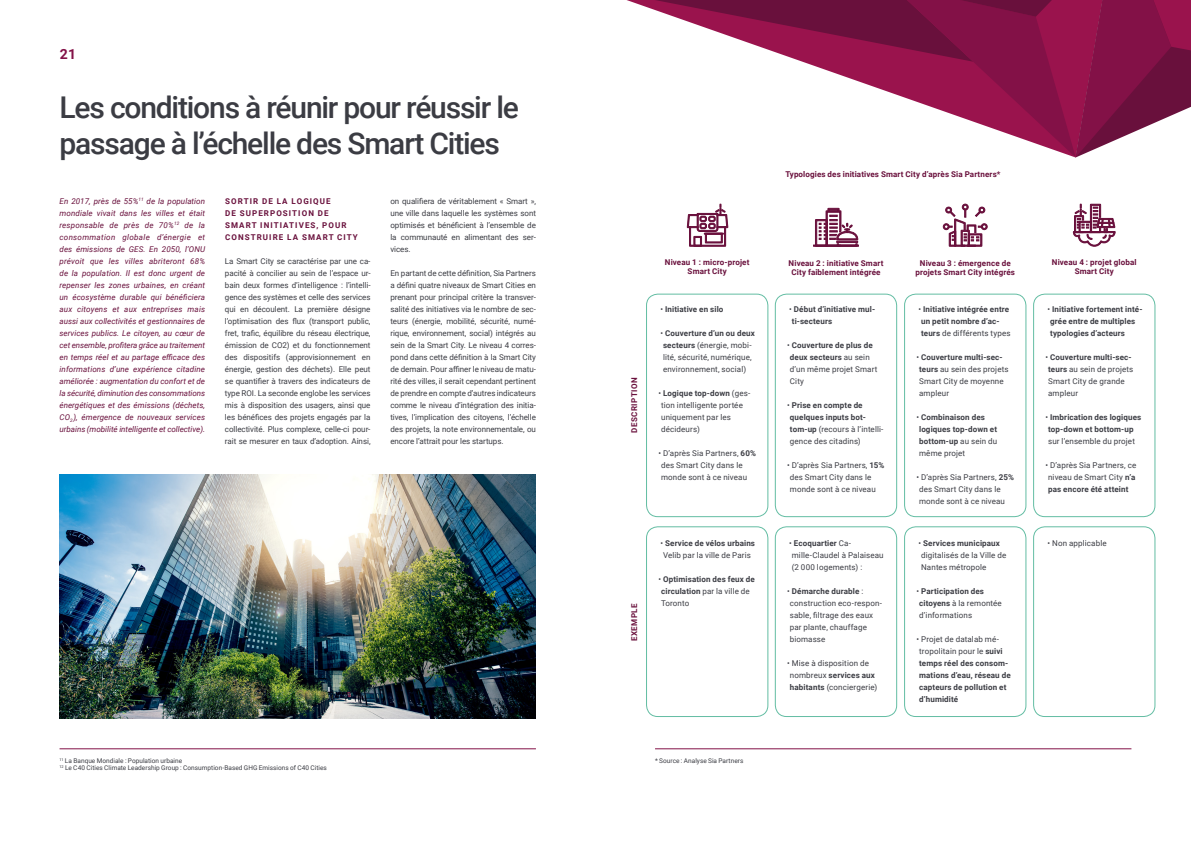
<style>
.page{position:relative;width:1191px;height:842px;background:#fff}
.page>*{position:absolute;margin:0;border:0;box-sizing:border-box;transform-origin:0 0}
.t1{font:500 30px/36px "Roboto";letter-spacing:-.04em;color:#3b3c43}
.t2{font:700 14px "Roboto";color:#831147}
.t3{font:8px/12px "Roboto";letter-spacing:.015em;color:#3b3c43}
.t4{font:italic 8px/12px "Roboto";color:#69103c;text-align:justify}
.t5{font:700 8px/12px "Roboto";letter-spacing:.015em;color:#3b3c43}
.t6{font:700 8px/9px "Roboto";letter-spacing:.02em;color:#69103c;text-align:center}
.t7{font:700 8px/12px "Roboto";letter-spacing:.135em;color:#69103c}
.t8{font:700 8px "Roboto";letter-spacing:.055em;color:#69103c}
.t9{font:700 8px "Roboto";letter-spacing:.06em;color:#69103c}
.t10{font:6.5px/7.8px "Roboto";color:#3b3c43}
.s1{font-weight:400}
.s2{font-weight:700}
</style>
<div class="page">
<img style="left:60px;top:474px;width:476px;height:244px">
<hr style="left:60px;top:748px;width:476px;height:1px;background:#831147">
<hr style="left:655px;top:748px;width:476px;height:1px;background:#831147">
<div style="left:646px;top:294px;width:122px;height:223px;border:1px solid #63bda3;border-radius:11px"></div>
<div style="left:646px;top:526px;width:122px;height:191px;border:1px solid #63bda3;border-radius:11px"></div>
<div style="left:775px;top:294px;width:122px;height:223px;border:1px solid #63bda3;border-radius:11px"></div>
<div style="left:775px;top:526px;width:122px;height:191px;border:1px solid #63bda3;border-radius:11px"></div>
<div style="left:904px;top:294px;width:122px;height:223px;border:1px solid #63bda3;border-radius:11px"></div>
<div style="left:904px;top:526px;width:122px;height:191px;border:1px solid #63bda3;border-radius:11px"></div>
<div style="left:1033px;top:294px;width:122px;height:223px;border:1px solid #63bda3;border-radius:11px"></div>
<div style="left:1033px;top:526px;width:122px;height:191px;border:1px solid #63bda3;border-radius:11px"></div>
<svg style="left:654px;top:0;width:537px;height:157px"></svg>
<svg style="left:687px;top:204px;width:41px;height:43px"></svg>
<svg style="left:1073px;top:204px;width:42px;height:42px"></svg>
<svg style="left:943px;top:204px;width:44px;height:42px"></svg>
<hr style="left:813px;top:245px;width:45px;height:1px;background:#69103c">
<svg style="left:815px;top:208px;width:43px;height:38px"></svg>
<h2 class="t2" style="left:60px;top:44px;width:18px">21</h2>
<h1 class="t1" style="left:60px;top:89px;width:461px">Les conditions à réunir pour réussir le passage à l’échelle des Smart Cities</h1>
<p class="t4" style="left:60px;top:194px;width:147px">En 2017, près de 55%<sup>11</sup> de la population mondiale vivait dans les villes et était responsable de près de 70%<sup>12</sup> de la consommation globale d’énergie et des émissions de GES. En 2050, l’ONU prévoit que les villes abriteront 68% de la population. Il est donc urgent de repenser les zones urbaines, en créant un écosystème durable qui bénéficiera aux citoyens et aux entreprises mais aussi aux collectivités et gestionnaires de services publics. Le citoyen, au cœur de cet ensemble, profitera grâce au traitement en temps réel et au partage efficace des informations d’une expérience citadine améliorée : augmentation du confort et de la sécurité, diminution des consommations énergétiques et des émissions (déchets, CO<sub>2</sub> ), émergence de nouveaux services urbains (mobilité intelligente et collective).</p>
<p class="t7" style="left:225px;top:194px;width:134px">SORTIR DE LA LOGIQUE<br>DE SUPERPOSITION DE<br>SMART INITIATIVES, POUR<br>CONSTRUIRE LA SMART CITY</p>
<p class="t3" style="left:390px;top:194px;width:147px;text-align:justify">on qualifiera de véritablement « Smart », une ville dans laquelle les systèmes sont optimisés et bénéficient à l’ensemble de la communauté en alimentant des ser&shy;vices.</p>
<p class="t3" style="left:390px;top:266px;width:147px;text-align:justify">En partant de cette définition, Sia Partners a défini quatre niveaux de Smart Cities en prenant pour principal critère la transver&shy;salité des initiatives via le nombre de sec&shy;teurs (énergie, mobilité, sécurité, numé&shy;rique, environnement, social) intégrés au sein de la Smart City. Le niveau 4 corres&shy;pond dans cette définition à la Smart City de demain. Pour affiner le niveau de matu&shy;rité des villes, il serait cependant pertinent de prendre en compte d’autres indicateurs comme le niveau d’intégration des initia&shy;tives, l’implication des citoyens, l’échelle des projets, la note environnementale, ou encore l’attrait pour les startups.</p>
<p class="t3" style="left:225px;top:254px;width:147px;text-align:justify">La Smart City se caractérise par une ca&shy;pacité à concilier au sein de l’espace ur&shy;bain deux formes d’intelligence : l’intelli&shy;gence des systèmes et celle des services qui en découlent. La première désigne l’optimisation des flux (transport public, fret, trafic, équilibre du réseau électrique, émission de CO2) et du fonctionnement des dispositifs (approvisionnement en énergie, gestion des déchets). Elle peut se quantifier à travers des indicateurs de type ROI. La seconde englobe les services mis à disposition des usagers, ainsi que les bénéfices des projets engagés par la collectivité. Plus complexe, celle-ci pour&shy;rait se mesurer en taux d’adoption. Ainsi,</p>
<p class="t8" style="left:628px;top:433px;width:57px;rotate:-90deg">DESCRIPTION</p>
<p class="t6" style="left:665px;top:258px;width:86px">Niveau 1 : micro-projet<br>Smart City</p>
<p class="t5" style="left:660px;top:302px;width:65px"><span class="s1">•</span> Initiative en silo</p>
<p class="t3" style="left:663px;top:326px;width:93px;text-indent:-3px">• <span class="s2">Couverture d’un ou deux secteurs</span> (énergie, mobi&shy;lité, sécurité, numérique, environnement, social)</p>
<p class="t3" style="left:661px;top:386px;width:91px;text-indent:-3px">• <span class="s2">Logique top-down</span> (ges&shy;tion intelligente portée uniquement par les décideurs)</p>
<p class="t3" style="left:661px;top:446px;width:96px;text-indent:-3px">• D’après Sia Partners, <span class="s2">60% </span>des Smart City dans le monde sont à ce niveau</p>
<p class="t9" style="left:628px;top:641px;width:39px;rotate:-90deg">EXEMPLE</p>
<p class="t3" style="left:660px;top:536px;width:96px;text-align:center">• <span class="s2">Service de vélos urbains<br></span>Velib par la ville de Paris</p>
<p class="t5" style="left:661px;top:572px;width:95px;text-indent:-3px"><span class="s1">•</span> Optimisation des feux de circulation <span class="s1">par la ville de<br>Toronto</span></p>
<p class="t10" style="left:60px;top:756px;width:269px"><sup>11</sup> La Banque Mondiale : Population urbaine<br><sup>12</sup> Le C40 Cities Climate Leadership Group : Consumption-Based GHG Emissions of C40 Cities</p>
<p class="t10" style="left:655px;top:756px;width:90px">* Source : Analyse Sia Partners</p>
<p class="t6" style="left:785px;top:170px;width:217px">Typologies des initiatives Smart City d’après Sia Partners*</p>
<p class="t6" style="left:788px;top:258px;width:96px">Niveau 2 : initiative Smart<br>City faiblement intégrée</p>
<p class="t6" style="left:915px;top:258px;width:101px">Niveau 3 : émergence de projets Smart City intégrés</p>
<p class="t6" style="left:1052px;top:258px;width:86px">Niveau 4 : projet global<br>Smart City</p>
<p class="t5" style="left:792px;top:302px;width:85px;text-indent:-3px"><span class="s1">•</span> Début d’initiative mul&shy;ti-secteurs</p>
<p class="t3" style="left:790px;top:338px;width:89px;text-indent:-3px">• <span class="s2">Couverture de plus de deux secteurs</span> au sein d’un même projet Smart<br>City</p>
<p class="t5" style="left:790px;top:398px;width:95px;text-indent:-3px"><span class="s1">•</span> Prise en compte de quelques inputs bot&shy;tom-up <span class="s1">(recours à l’intelli&shy;gence des citadins)</span></p>
<p class="t3" style="left:790px;top:458px;width:96px;text-indent:-3px">• D’après Sia Partners, <span class="s2">15% </span>des Smart City dans le monde sont à ce niveau</p>
<p class="t3" style="left:792px;top:536px;width:93px;text-indent:-3px">• <span class="s2">Ecoquartier</span> Ca&shy;mille-Claudel à Palaiseau (2 000 logements) :</p>
<p class="t3" style="left:790px;top:584px;width:94px;text-indent:-3px">• <span class="s2">Démarche durable</span> : construction eco-respon&shy;sable, filtrage des eaux par plante, chauffage biomasse</p>
<p class="t3" style="left:790px;top:656px;width:89px;text-indent:-3px">• Mise à disposition de nombreux <span class="s2">services aux habitants</span> (conciergerie)</p>
<p class="t5" style="left:921px;top:302px;width:91px;text-indent:-3px"><span class="s1">•</span> Initiative intégrée entre un petit nombre d’ac&shy;teurs <span class="s1">de différents types</span></p>
<p class="t3" style="left:919px;top:350px;width:91px;text-indent:-3px">• <span class="s2">Couverture multi-sec&shy;teurs</span> au sein des projets<br>Smart City de moyenne ampleur</p>
<p class="t5" style="left:919px;top:410px;width:80px;text-indent:-3px"><span class="s1">•</span> Combinaison des logiques top-down et bottom-up <span class="s1">au sein du même projet</span></p>
<p class="t3" style="left:919px;top:470px;width:96px;text-indent:-3px">• D’après Sia Partners, <span class="s2">25% </span>des Smart City dans le monde sont à ce niveau</p>
<p class="t3" style="left:921px;top:536px;width:87px;text-indent:-3px">• <span class="s2">Services municipaux </span>digitalisés de la Ville de<br>Nantes métropole</p>
<p class="t3" style="left:919px;top:584px;width:84px;text-indent:-3px">• <span class="s2">Participation des citoyens</span> à la remontée d’informations</p>
<p class="t5" style="left:919px;top:632px;width:93px;text-indent:-3px"><span class="s1">• Projet de datalab mé&shy;tropolitain pour le</span> suivi temps réel des consom&shy;mations d’eau, réseau de capteurs de pollution et d’humidité</p>
<p class="t5" style="left:1050px;top:302px;width:94px;text-indent:-3px"><span class="s1">•</span> Initiative fortement inté&shy;grée entre de multiples typologies d’acteurs</p>
<p class="t3" style="left:1048px;top:350px;width:87px;text-indent:-3px">• <span class="s2">Couverture multi-sec&shy;teurs</span> au sein de projets<br>Smart City de grande ampleur</p>
<p class="t5" style="left:1048px;top:410px;width:95px;text-indent:-3px"><span class="s1">•</span> Imbrication des logiques top-down et bottom-up</p>
<p class="t3" style="left:1048px;top:434px;width:88px">sur l’ensemble du projet</p>
<p class="t3" style="left:1048px;top:458px;width:90px;text-indent:-3px">• D’après Sia Partners, ce niveau de Smart City <span class="s2">n’a pas encore été atteint</span></p>
<p class="t3" style="left:1047px;top:536px;width:61px">• Non applicable</p>
</div>
